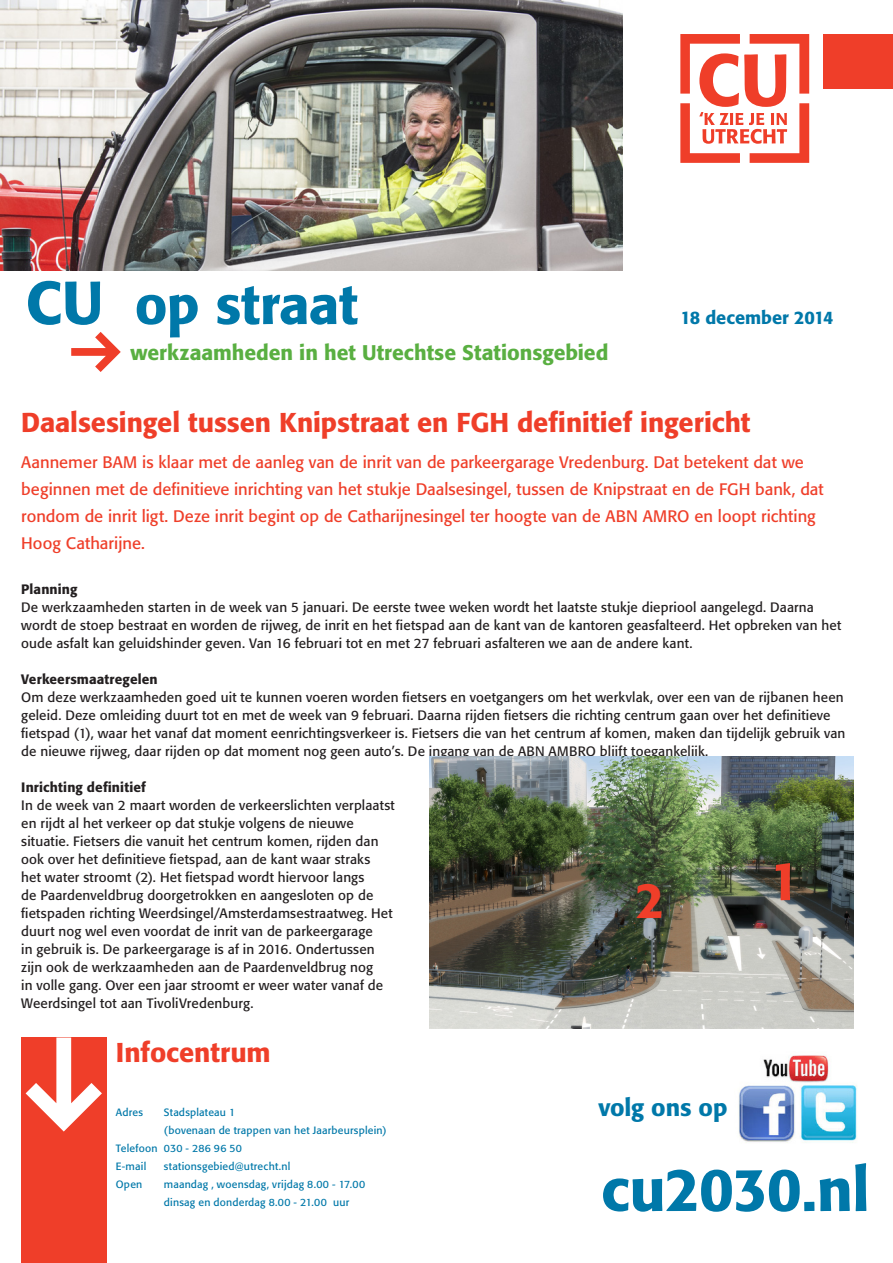
<style>
.page{position:relative;width:893px;height:1263px;background:#fff}
.page>*{position:absolute;margin:0;border:0;box-sizing:border-box;transform-origin:0 0}
.t1{font:500 60px "Formata BQ";letter-spacing:-.015em;color:#0078a9}
.t2{font:500 54px "Formata BQ";letter-spacing:-.005em;color:#0078a9}
.Kop1{font:500 53.4px "Formata BQ";color:#ef3e29}
.Kop1-2{font:500 49.5px "Formata BQ";color:#ef3e29}
.Intro{font:500 27px "Formata BQ";letter-spacing:-.005em;color:#ef3e29}
.Kop1-3{font:500 27px "Formata BQ";color:#ef3e29}
.t3{font:500 24px "Formata BQ";letter-spacing:-.005em;color:#0078a9}
.t4{font:500 21px "Formata BQ";color:#59af41}
.t5{font:500 18px "Formata BQ";letter-spacing:-.005em;color:#0078a9}
.Intro-2{font:16.5px/27px "Formata BQ";color:#ef3e29}
.Platte_Tekst{font:13.5px/18px "Formata BQ";letter-spacing:.01em;color:#231f20}
.Platte_Tekst-2{font:500 13.5px "Formata BQ";letter-spacing:.01em;color:#231f20}
.Platte_Tekst_kleiner{font:10.5px/18px "Formata BQ";letter-spacing:.02em;color:#0078a9}
.s1{font-size:60px}
</style>
<div class="page">
<svg style="left:680px;top:34px;width:129px;height:129px"></svg>
<img style="left:0;top:0;width:622px;height:270px">
<div style="left:823px;top:34px;width:70px;height:55px;background:#ef3e29"></div>
<div style="left:21px;top:1037px;width:85px;height:226px;background:#ef3e29"></div>
<svg style="left:26px;top:1037px;width:76px;height:94px"></svg>
<svg style="left:71px;top:332px;width:50px;height:40px"></svg>
<img style="left:739px;top:1055px;width:118px;height:88px">
<img style="left:430px;top:756px;width:423px;height:272px">
<p class="t2" style="left:26px;top:272px;width:334px"><span class="s1">CU</span> op straat</p>
<p class="t4" style="left:130px;top:340px;width:480px">werkzaamheden in het Utrechtse Stationsgebied</p>
<p class="t5" style="left:680px;top:307px;width:155px">18 december 2014</p>
<p class="Intro" style="left:21px;top:406px;width:731px">Daalsesingel tussen Knipstraat en FGH definitief ingericht</p>
<p class="Intro-2" style="left:21px;top:449px;width:804px">Aannemer BAM is klaar met de aanleg van de inrit van de parkeergarage Vredenburg. Dat betekent dat we beginnen met de definitieve inrichting van het stukje Daalsesingel, tussen de Knipstraat en de FGH bank, dat rondom de inrit ligt. Deze inrit begint op de Catharijnesingel ter hoogte van de ABN AMRO en loopt richting Hoog Catharijne.</p>
<p class="Platte_Tekst-2" style="left:21px;top:581px;width:58px">Planning</p>
<p class="Platte_Tekst" style="left:21px;top:598px;width:822px">De werkzaamheden starten in de week van 5 januari. De eerste twee weken wordt het laatste stukje diepriool aangelegd. Daarna wordt de stoep bestraat en worden de rijweg, de inrit en het fietspad aan de kant van de kantoren geasfalteerd. Het opbreken van het oude asfalt kan geluidshinder geven. Van 16 februari tot en met 27 februari asfalteren we aan de andere kant.</p>
<p class="Platte_Tekst-2" style="left:21px;top:671px;width:138px">Verkeersmaatregelen</p>
<p class="Platte_Tekst" style="left:21px;top:688px;width:826px">Om deze werkzaamheden goed uit te kunnen voeren worden fietsers en voetgangers om het werkvlak, over een van de rijbanen heen geleid. Deze omleiding duurt tot en met de week van 9 februari. Daarna rijden fietsers die richting centrum gaan over het definitieve fietspad (1), waar het vanaf dat moment eenrichtingsverkeer is. Fietsers die van het centrum af komen, maken dan tijdelijk gebruik van de nieuwe rijweg, daar rijden op dat moment nog geen auto’s. De ingang van de ABN AMBRO blijft toegankelijk.</p>
<p class="Platte_Tekst-2" style="left:21px;top:779px;width:126px">Inrichting definitief</p>
<p class="Platte_Tekst" style="left:21px;top:796px;width:375px">In de week van 2 maart worden de verkeerslichten verplaatst en rijdt al het verkeer op dat stukje volgens de nieuwe situatie. Fietsers die vanuit het centrum komen, rijden dan ook over het definitieve fietspad, aan de kant waar straks<br>het water stroomt (2). Het fietspad wordt hiervoor langs<br>de Paardenveldbrug doorgetrokken en aangesloten op de fietspaden richting Weerdsingel/Amsterdamsestraatweg. Het duurt nog wel even voordat de inrit van de parkeergarage<br>in gebruik is. De parkeergarage is af in 2016. Ondertussen zijn ook de werkzaamheden aan de Paardenveldbrug nog<br>in volle gang. Over een jaar stroomt er weer water vanaf de Weerdsingel tot aan TivoliVredenburg.</p>
<p class="Kop1-3" style="left:116px;top:1036px;width:156px">Infocentrum</p>
<p class="Kop1-2" style="left:636px;top:870px;width:30px">2</p>
<p class="Kop1" style="left:769px;top:848px;width:33px">1</p>
<p class="Platte_Tekst_kleiner" style="left:116px;top:1103px;width:29px">Adres</p>
<p class="Platte_Tekst_kleiner" style="left:164px;top:1103px;width:73px">Stadsplateau 1</p>
<p class="t3" style="left:598px;top:1093px;width:131px">volg ons op</p>
<p class="Platte_Tekst_kleiner" style="left:164px;top:1121px;width:224px">(bovenaan de trappen van het Jaarbeursplein)</p>
<p class="Platte_Tekst_kleiner" style="left:116px;top:1139px;width:128px">Telefoon 030 - 286 96 50</p>
<p class="Platte_Tekst_kleiner" style="left:116px;top:1157px;width:32px">E-mail</p>
<p class="Platte_Tekst_kleiner" style="left:164px;top:1157px;width:128px">stationsgebied@utrecht.nl</p>
<p class="Platte_Tekst_kleiner" style="left:116px;top:1175px;width:28px">Open</p>
<p class="Platte_Tekst_kleiner" style="left:164px;top:1175px;width:203px">maandag , woensdag, vrijdag 8.00 - 17.00 dinsag en donderdag 8.00 - 21.00 uur</p>
<p class="t1" style="left:601px;top:1153px;width:270px">cu2030.nl</p>
</div>
